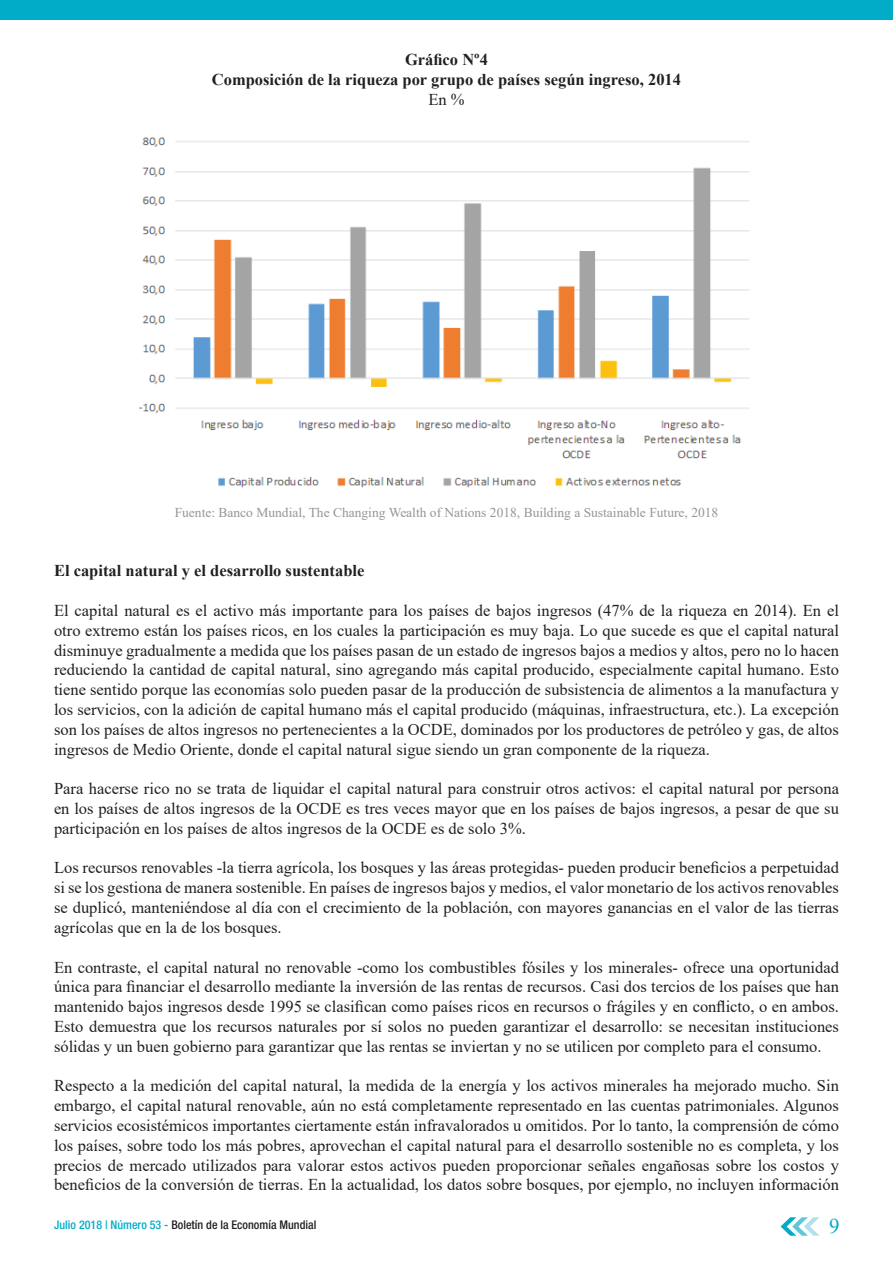
<style>
.page{position:relative;width:893px;height:1263px;background:#fff}
.page>*{position:absolute;margin:0;border:0;box-sizing:border-box;transform-origin:0 0}
.t1{font:21px "Times New Roman";color:#00acc8}
.t2{font:16.5px/19.8px "Times New Roman";color:#231f20;text-align:justify}
.t3{font:700 16.5px/19.8px "Times New Roman";color:#231f20;text-align:center}
.t4{font:13.5px "Times New Roman";color:#939598}
.t5{font:500 condensed 12px "Helvetica Neue LT Pro";color:#231f20}
.s1{color:#00acc8}
</style>
<div class="page">
<svg style="left:780px;top:1217px;width:39px;height:19px"></svg>
<img style="left:138px;top:137px;width:612px;height:351px">
<div style="left:0;top:0;width:893px;height:20px;background:#00acc8"></div>
<p class="t3" style="left:212px;top:49px;width:471px">Gráfico Nº4<br>Composición de la riqueza por grupo de países según ingreso, 2014</p>
<p class="t2" style="left:428px;top:89px;width:38px">En %</p>
<p class="t4" style="left:175px;top:503px;width:545px">Fuente: Banco Mundial, The Changing Wealth of Nations 2018, Building a Sustainable Future, 2018</p>
<p class="t3" style="left:54px;top:560px;width:312px">El capital natural y el desarrollo sustentable</p>
<p class="t2" style="left:54px;top:600px;width:786px">El capital natural es el activo más importante para los países de bajos ingresos (47% de la riqueza en 2014). En el otro extremo están los países ricos, en los cuales la participación es muy baja. Lo que sucede es que el capital natural disminuye gradualmente a medida que los países pasan de un estado de ingresos bajos a medios y altos, pero no lo hacen reduciendo la cantidad de capital natural, sino agregando más capital producido, especialmente capital humano. Esto tiene sentido porque las economías solo pueden pasar de la producción de subsistencia de alimentos a la manufactura y los servicios, con la adición de capital humano más el capital producido (máquinas, infraestructura, etc.). La excepción son los países de altos ingresos no pertenecientes a la OCDE, dominados por los productores de petróleo y gas, de altos ingresos de Medio Oriente, donde el capital natural sigue siendo un gran componente de la riqueza.</p>
<p class="t2" style="left:54px;top:778px;width:786px">Para hacerse rico no se trata de liquidar el capital natural para construir otros activos: el capital natural por persona en los países de altos ingresos de la OCDE es tres veces mayor que en los países de bajos ingresos, a pesar de que su participación en los países de altos ingresos de la OCDE es de solo 3%.</p>
<p class="t2" style="left:54px;top:857px;width:786px">Los recursos renovables -la tierra agrícola, los bosques y las áreas protegidas- pueden producir beneficios a perpetuidad si se los gestiona de manera sostenible. En países de ingresos bajos y medios, el valor monetario de los activos renovables se duplicó, manteniéndose al día con el crecimiento de la población, con mayores ganancias en el valor de las tierras agrícolas que en la de los bosques.</p>
<p class="t2" style="left:54px;top:956px;width:786px">En contraste, el capital natural no renovable -como los combustibles fósiles y los minerales- ofrece una oportunidad única para financiar el desarrollo mediante la inversión de las rentas de recursos. Casi dos tercios de los países que han mantenido bajos ingresos desde 1995 se clasifican como países ricos en recursos o frágiles y en conflicto, o en ambos.<br>Esto demuestra que los recursos naturales por sí solos no pueden garantizar el desarrollo: se necesitan instituciones sólidas y un buen gobierno para garantizar que las rentas se inviertan y no se utilicen por completo para el consumo.</p>
<p class="t2" style="left:54px;top:1075px;width:786px">Respecto a la medición del capital natural, la medida de la energía y los activos minerales ha mejorado mucho. Sin embargo, el capital natural renovable, aún no está completamente representado en las cuentas patrimoniales. Algunos servicios ecosistémicos importantes ciertamente están infravalorados u omitidos. Por lo tanto, la comprensión de cómo los países, sobre todo los más pobres, aprovechan el capital natural para el desarrollo sostenible no es completa, y los precios de mercado utilizados para valorar estos activos pueden proporcionar señales engañosas sobre los costos y beneficios de la conversión de tierras. En la actualidad, los datos sobre bosques, por ejemplo, no incluyen información</p>
<p class="t5" style="left:54px;top:1217px;width:264px"><span class="s1">Julio 2018 | Número 53 -</span> Boletín de la Economía Mundial</p>
<p class="t1" style="left:829px;top:1211px;width:12px">9</p>
</div>
